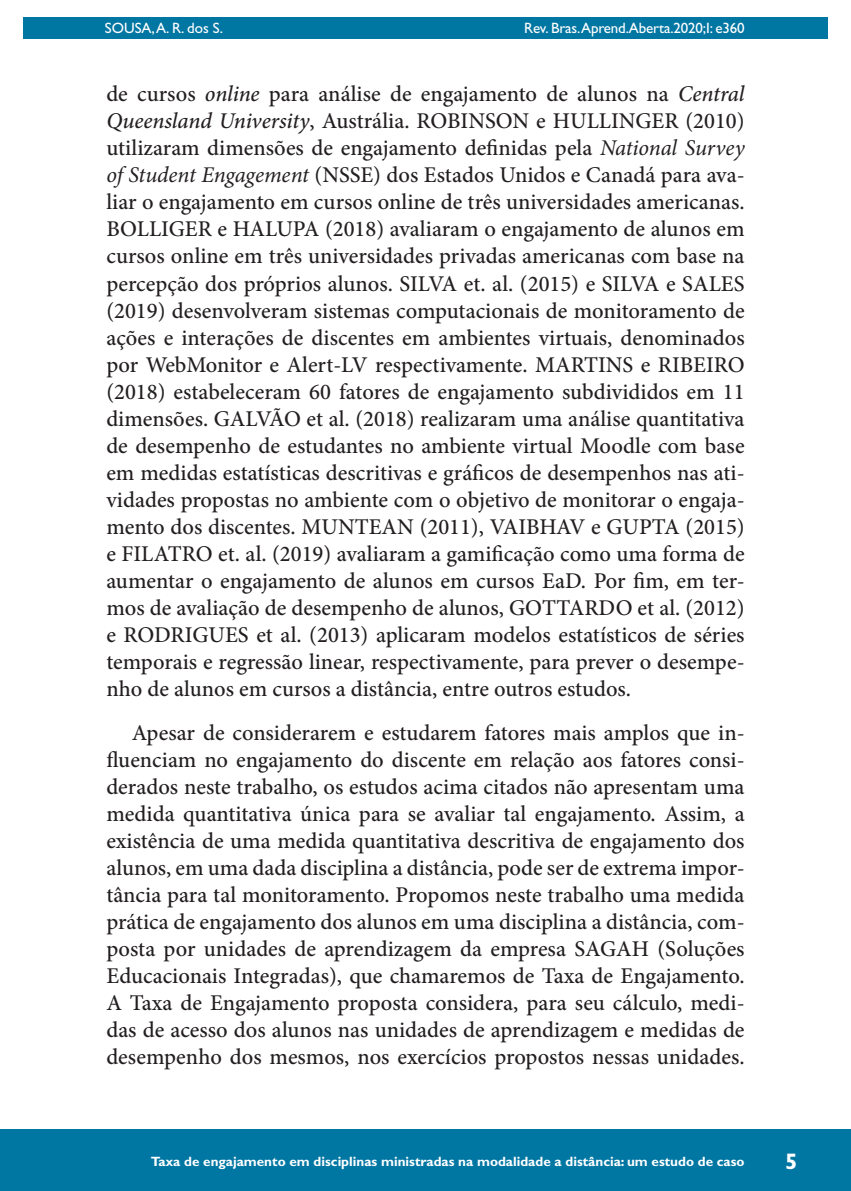
<style>
.page{position:relative;width:851px;height:1191px;background:#fff}
.page>*{position:absolute;margin:0;border:0;box-sizing:border-box;transform-origin:0 0}
.Texto_corrido{font:500 22.5px/27px "Minion Pro";color:#231f20;text-align:justify}
.t1{font:700 22.5px "Gill Sans Std";color:#fff}
.t2{font:15px "Gill Sans Std";letter-spacing:-.01em;color:#fff}
.t3{font:700 13.5px "Gill Sans Std";color:#fff}
.s1{font-style:italic}
.s2{font-weight:400;font-style:italic}
</style>
<div class="page">
<hr style="left:104px;top:0;width:1px;height:467px;background:#0076a3">
<div style="left:23px;top:17px;width:804px;height:21px;background:#0076a3"></div>
<div style="left:0;top:1129px;width:850px;height:62px;background:#0076a3"></div>
<p class="t2" style="left:105px;top:20px;width:120px">SOUSA, A. R. dos S.</p>
<p class="t2" style="left:524px;top:20px;width:222px">Rev. Bras.Aprend.Aberta.2020;I: e360</p>
<p class="Texto_corrido" style="left:106px;top:81px;width:639px">de cursos <span class="s1">online</span> para análise de engajamento de alunos na <span class="s1">Central Queensland University</span>, Austrália. ROBINSON e HULLINGER (2010) utilizaram dimensões de engajamento definidas pela <span class="s2">National Survey of Student Engagement</span> (NSSE) dos Estados Unidos e Canadá para ava&shy;liar o engajamento em cursos online de três universidades americanas.<br>BOLLIGER e HALUPA (2018) avaliaram o engajamento de alunos em cursos online em três universidades privadas americanas com base na percepção dos próprios alunos. SILVA et. al. (2015) e SILVA e SALES (2019) desenvolveram sistemas computacionais de monitoramento de ações e interações de discentes em ambientes virtuais, denominados por WebMonitor e Alert-LV respectivamente. MARTINS e RIBEIRO (2018) estabeleceram 60 fatores de engajamento subdivididos em 11 dimensões. GALVÃO et al. (2018) realizaram uma análise quantitativa de desempenho de estudantes no ambiente virtual Moodle com base em medidas estatísticas descritivas e gráficos de desempenhos nas ati&shy;vidades propostas no ambiente com o objetivo de monitorar o engaja&shy;mento dos discentes. MUNTEAN (2011), VAIBHAV e GUPTA (2015) e FILATRO et. al. (2019) avaliaram a gamificação como uma forma de aumentar o engajamento de alunos em cursos EaD. Por fim, em ter&shy;mos de avaliação de desempenho de alunos, GOTTARDO et al. (2012) e RODRIGUES et al. (2013) aplicaram modelos estatísticos de séries temporais e regressão linear, respectivamente, para prever o desempe&shy;nho de alunos em cursos a distância, entre outros estudos.</p>
<p class="Texto_corrido" style="left:106px;top:719px;width:639px;text-indent:26px">Apesar de considerarem e estudarem fatores mais amplos que in&shy;fluenciam no engajamento do discente em relação aos fatores consi&shy;derados neste trabalho, os estudos acima citados não apresentam uma medida quantitativa única para se avaliar tal engajamento. Assim, a existência de uma medida quantitativa descritiva de engajamento dos alunos, em uma dada disciplina a distância, pode ser de extrema impor&shy;tância para tal monitoramento. Propomos neste trabalho uma medida prática de engajamento dos alunos em uma disciplina a distância, com&shy;posta por unidades de aprendizagem da empresa SAGAH (Soluções Educacionais Integradas), que chamaremos de Taxa de Engajamento.<br>A Taxa de Engajamento proposta considera, para seu cálculo, medi&shy;das de acesso dos alunos nas unidades de aprendizagem e medidas de desempenho dos mesmos, nos exercícios propostos nessas unidades.</p>
<p class="t3" style="left:151px;top:1153px;width:595px">Taxa de engajamento em disciplinas ministradas na modalidade a distância: um estudo de caso</p>
<p class="t1" style="left:785px;top:1148px;width:14px">5</p>
</div>
